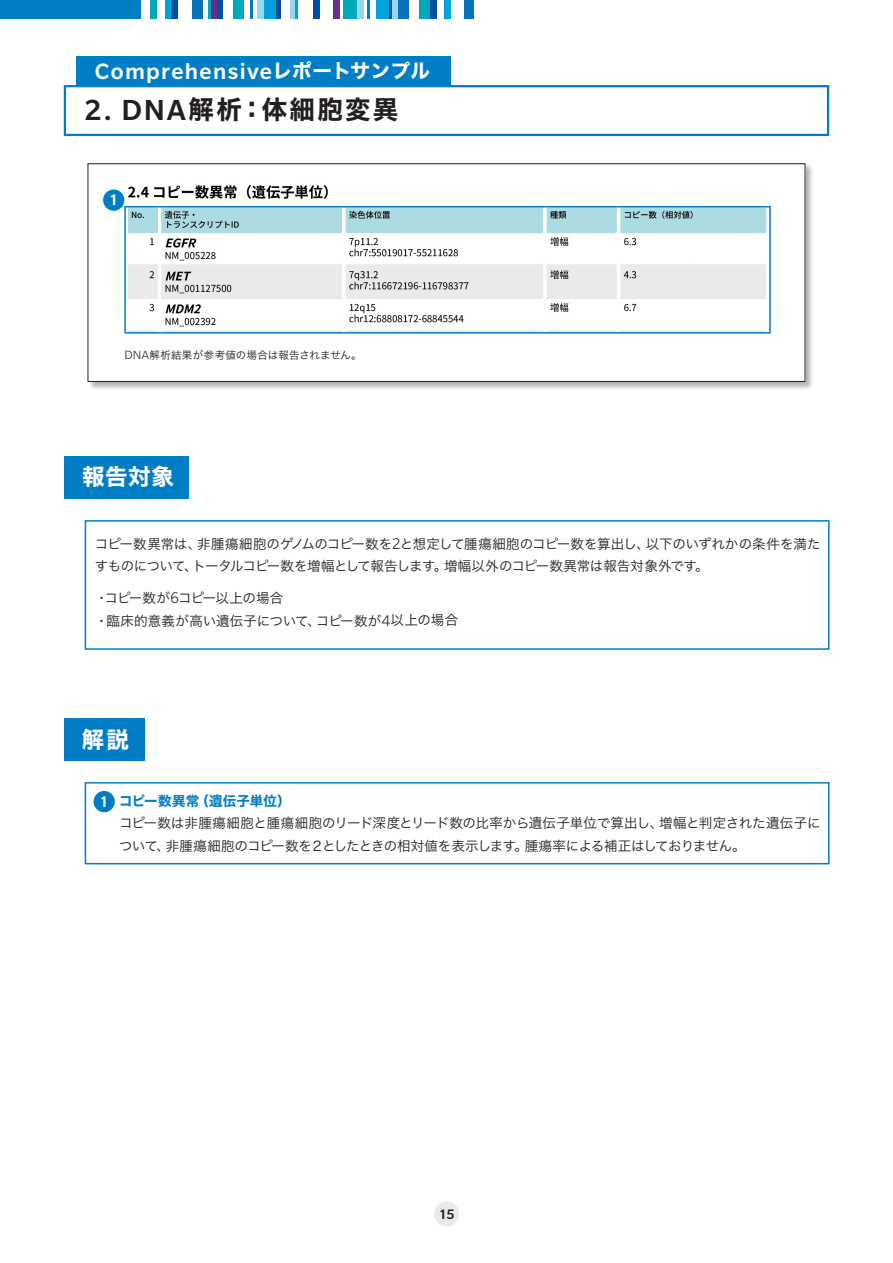
<style>
.page{position:relative;width:893px;height:1263px;background:#fff}
.page>*{position:absolute;margin:0;border:0;box-sizing:border-box;transform-origin:0 0}
.t1{font:25.5px "Hiragino Sans W7";letter-spacing:.09em;color:#231f20}
.t2{font:500 24.15px "Slate Pro";letter-spacing:.055em;color:#fff}
.t3{font:22.5px "Hiragino Sans W7";letter-spacing:.035em;color:#fff}
.t4{font:500 16.8px "Slate Pro";color:#fff}
.t5{font:500 14.85px "Slate Pro";color:#231f20}
.t6{font:13.5px/22.5px "Hiragino Sans W3";letter-spacing:-.015em;color:#231f20}
.t7{font:13.5px "Hiragino Sans W7";letter-spacing:-.005em;color:#007ec5}
.t8{font:10.5px "Hiragino Sans W3";letter-spacing:.015em;color:#231f20}
.s1{font-family:"Hiragino Sans W7";font-weight:400;font-size:19.5px}
.s2{font-family:"Slate Pro";font-weight:500;font-size:31.65px}
.s3{font-family:"Slate Pro";font-weight:300;font-size:13.05px}
.s4{font-family:"Slate Pro";font-weight:300;font-size:16.8px}
</style>
<div class="page">
<div style="left:434px;top:1201px;width:25px;height:25px;background:#e9ebe8;border-radius:50%"></div>
<div style="left:0;top:0;width:141px;height:19px;background:#007ec5"></div>
<div style="left:150px;top:0;width:6px;height:19px;background:#00a8b9"></div>
<div style="left:264px;top:0;width:12px;height:19px;background:#00a4da"></div>
<div style="left:276px;top:0;width:5px;height:19px;background:#01509f"></div>
<div style="left:290px;top:0;width:5px;height:19px;background:#95d8ed"></div>
<div style="left:313px;top:0;width:6px;height:19px;background:#01509f"></div>
<div style="left:430px;top:0;width:6px;height:19px;background:#01509f"></div>
<div style="left:444px;top:0;width:7px;height:19px;background:#00a4da"></div>
<div style="left:333px;top:0;width:6px;height:19px;background:#662d8e"></div>
<div style="left:392px;top:0;width:6px;height:19px;background:#95d8ed"></div>
<div style="left:258px;top:0;width:6px;height:19px;background:#95d8ed"></div>
<div style="left:398px;top:0;width:11px;height:19px;background:#0970b9"></div>
<div style="left:192px;top:0;width:11px;height:19px;background:#0970b9"></div>
<div style="left:419px;top:0;width:11px;height:19px;background:#00a8b9"></div>
<div style="left:233px;top:0;width:11px;height:19px;background:#00a8b9"></div>
<div style="left:464px;top:0;width:10px;height:19px;background:#0970b9"></div>
<div style="left:377px;top:0;width:12px;height:19px;background:#00a4da"></div>
<div style="left:343px;top:0;width:14px;height:19px;background:#00a8b9"></div>
<div style="left:165px;top:0;width:6px;height:19px;background:#00a4da"></div>
<div style="left:357px;top:0;width:6px;height:19px;background:#95d8ed"></div>
<div style="left:171px;top:0;width:7px;height:19px;background:#01509f"></div>
<hr style="left:208px;top:0;width:3px;height:19px;background:#00a8b9">
<hr style="left:389px;top:0;width:3px;height:19px;background:#01509f">
<hr style="left:250px;top:0;width:3px;height:19px;background:#007ec5">
<hr style="left:367px;top:0;width:3px;height:19px;background:#007ec5">
<hr style="left:295px;top:0;width:3px;height:19px;background:#00a4da">
<div style="left:211px;top:0;width:6px;height:19px;background:#662d8e"></div>
<div style="left:217px;top:0;width:6px;height:19px;background:#01509f"></div>
<div style="left:88px;top:163px;width:726px;height:227px;background:#231f20;opacity:.35"></div>
<div style="left:88px;top:164px;width:717px;height:217px;background:#fff"></div>
<div style="left:88px;top:163px;width:717px;height:219px;border:1px solid #231f20"></div>
<img style="left:103px;top:185px;width:664px;height:146px">
<div style="left:77px;top:56px;width:374px;height:41px;background:#007ec5"></div>
<div style="left:64px;top:85px;width:765px;height:51px;background:#fff;border:2px solid #007ec5"></div>
<div style="left:64px;top:719px;width:81px;height:42px;background:#007ec5"></div>
<div style="left:85px;top:782px;width:745px;height:82px;border:2px solid #007ec5"></div>
<div style="left:94px;top:791px;width:21px;height:21px;background:#007ec5;border-radius:50%"></div>
<div style="left:124px;top:206px;width:647px;height:128px;border:2px solid #007ec5"></div>
<div style="left:103px;top:189px;width:21px;height:22px;background:#007ec5;border-radius:50%"></div>
<div style="left:64px;top:456px;width:125px;height:42px;background:#007ec5"></div>
<div style="left:85px;top:520px;width:745px;height:130px;border:2px solid #007ec5"></div>
<h2 class="t2" style="left:95px;top:58px;width:336px">Comprehensive<span class="s1">レポートサンプル</span></h2>
<h1 class="t1" style="left:84px;top:90px;width:316px"><span class="s2">2. DNA</span>解析：体細胞変異</h1>
<p class="t4" style="left:109px;top:191px;width:11px">1</p>
<p class="t8" style="left:124px;top:346px;width:239px"><span class="s3">DNA</span>解析結果が参考値の場合は報告されません。</p>
<h3 class="t3" style="left:82px;top:459px;width:94px">報告対象</h3>
<p class="t6" style="left:95px;top:532px;width:727px">コピー数異常は、非腫瘍細胞のゲノムのコピー数を<span class="s4">2</span>と想定して腫瘍細胞のコピー数を算出し、以下のいずれかの条件を満たすものについて、トータルコピー数を増幅として報告します。増幅以外のコピー数異常は報告対象外です。</p>
<p class="t6" style="left:95px;top:586px;width:365px">・コピー数が<span class="s4">6</span>コピー以上の場合<br>・臨床的意義が高い遺伝子について、コピー数が<span class="s4">4</span>以上の場合</p>
<h3 class="t3" style="left:82px;top:722px;width:48px">解説</h3>
<p class="t4" style="left:100px;top:792px;width:11px">1</p>
<p class="t7" style="left:119px;top:790px;width:173px">コピー数異常（遺伝子単位）</p>
<p class="t6" style="left:119px;top:811px;width:703px">コピー数は非腫瘍細胞と腫瘍細胞のリード深度とリード数の比率から遺伝子単位で算出し、増幅と判定された遺伝子について、非腫瘍細胞のコピー数を２としたときの相対値を表示します。腫瘍率による補正はしておりません。</p>
<p class="t5" style="left:439px;top:1206px;width:17px">15</p>
</div>
